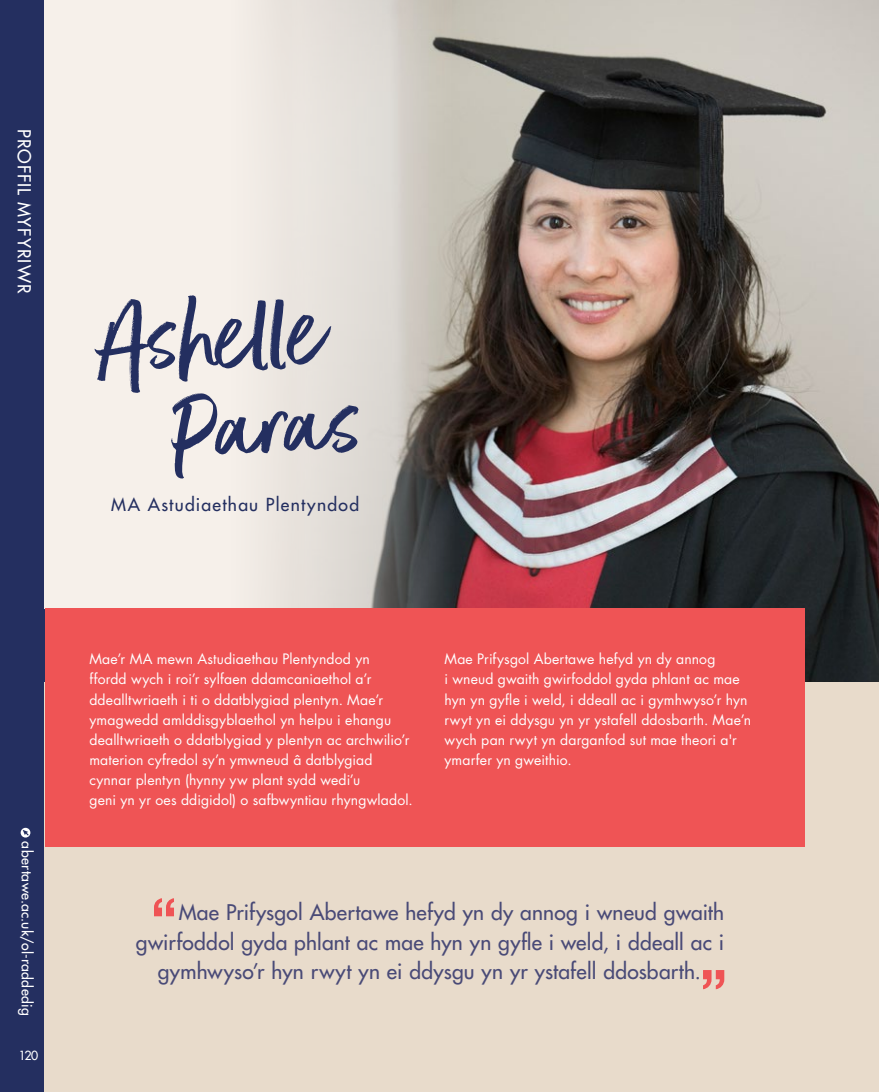
<style>
.page{position:relative;width:879px;height:1092px;background:#fff}
.page>*{position:absolute;margin:0;border:0;box-sizing:border-box;transform-origin:0 0}
.t1{font:500 21px "Futura LT Pro";letter-spacing:.015em;color:#494a77}
.Bay_Campus{font:500 17.5px "Futura LT Pro";letter-spacing:.075em;color:#242f60}
.t2{font:500 17.5px "Futura LT Pro";letter-spacing:.055em;color:#fff}
.Bullet_Point{font:14px/20.1px "Futura LT Pro";letter-spacing:.01em;color:#fff}
.t3{font:500 14px "Futura LT Pro";letter-spacing:.03em;color:#fff}
.t4{font:500 12.25px "Futura LT Pro";color:#fff}
</style>
<div class="page">
<div style="left:0;top:0;width:45px;height:1091px;background:#242f60"></div>
<svg style="left:21px;top:827px;width:9px;height:10px"></svg>
<svg style="left:23px;top:829px;width:6px;height:6px"></svg>
<img style="left:461px;top:0;width:417px;height:682px">
<div style="left:45px;top:682px;width:833px;height:409px;background:#e8dbcb"></div>
<svg style="left:45px;top:0;width:416px;height:608px;background:#ddd8d2"></svg>
<div style="left:45px;top:608px;width:759px;height:238px;background:#ef5455"></div>
<svg style="left:94px;top:295px;width:264px;height:183px;background:#cac7cc"></svg>
<svg style="left:154px;top:898px;width:20px;height:18px"></svg>
<svg style="left:703px;top:970px;width:21px;height:19px"></svg>
<p class="t2" style="left:37px;top:129px;width:165px;rotate:90deg">PROFFIL MYFYRIWR</p>
<p class="Bay_Campus" style="left:111px;top:491px;width:249px">MA Astudiaethau Plentyndod</p>
<p class="t3" style="left:38px;top:841px;width:175px;rotate:90deg">abertawe.ac.uk/ol-raddedig</p>
<p class="t4" style="left:19px;top:1046px;width:21px">120</p>
<p class="Bullet_Point" style="left:89px;top:648px;width:325px">Mae’r MA mewn Astudiaethau Plentyndod yn<br>ffordd wych i roi’r sylfaen ddamcaniaethol a’r ddealltwriaeth i ti o ddatblygiad plentyn. Mae’r ymagwedd amlddisgyblaethol yn helpu i ehangu dealltwriaeth o ddatblygiad y plentyn ac archwilio’r materion cyfredol sy’n ymwneud â datblygiad cynnar plentyn (hynny yw plant sydd wedi’u<br>geni yn yr oes ddigidol) o safbwyntiau rhyngwladol.</p>
<p class="Bullet_Point" style="left:444px;top:648px;width:308px">Mae Prifysgol Abertawe hefyd yn dy annog<br>i wneud gwaith gwirfoddol gyda phlant ac mae hyn yn gyfle i weld, i ddeall ac i gymhwyso’r hyn rwyt yn ei ddysgu yn yr ystafell ddosbarth. Mae’n wych pan rwyt yn darganfod sut mae theori a'r ymarfer yn gweithio.</p>
<p class="t1" style="left:179px;top:896px;width:546px">Mae Prifysgol Abertawe hefyd yn dy annog i wneud gwaith</p>
<p class="t1" style="left:136px;top:926px;width:589px">gwirfoddol gyda phlant ac mae hyn yn gyfle i weld, i ddeall ac i</p>
<p class="t1" style="left:158px;top:955px;width:544px">gymhwyso’r hyn rwyt yn ei ddysgu yn yr ystafell ddosbarth.</p>
</div>
